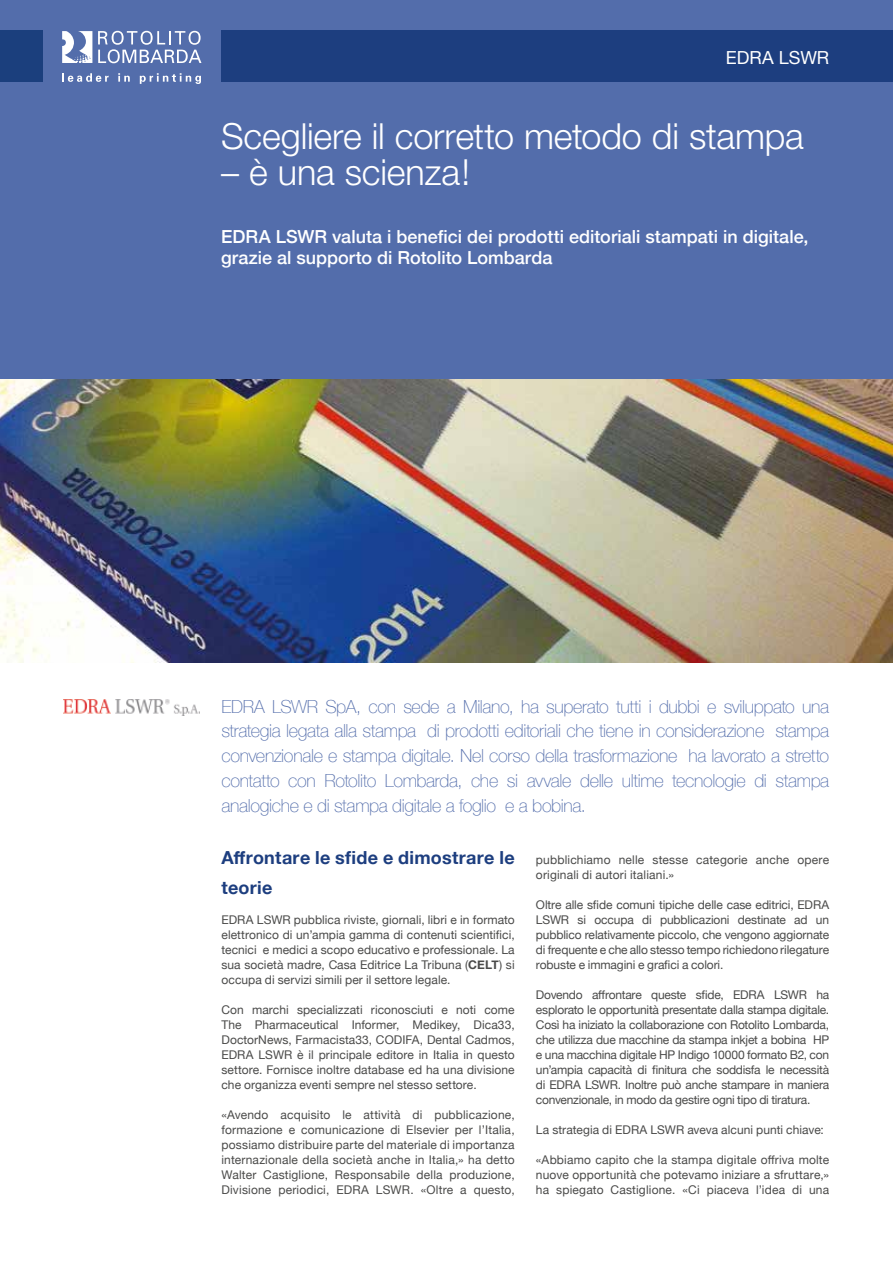
<style>
.page{position:relative;width:893px;height:1263px;background:#fff}
.page>*{position:absolute;margin:0;border:0;box-sizing:border-box;transform-origin:0 0}
.t1{font:300 36px "Helvetica Neue";letter-spacing:-.005em;color:#fff}
.t2{font:100 18px/24.8px "Helvetica Neue";letter-spacing:-.02em;color:#536dab;text-align:justify}
.t3{font:500 18px/21.6px "Helvetica Neue";color:#fff}
.t4{font:700 18px/30px "Helvetica Neue";letter-spacing:.015em;color:#1d3e7f}
.t5{font:18px "Helvetica Neue";letter-spacing:-.005em;color:#fff}
.t6{font:12px/15px "Helvetica Neue";letter-spacing:.005em;color:#4a4a49;text-align:justify}
.s1{font-weight:700}
</style>
<div class="page">
<div style="left:0;top:0;width:893px;height:379px;background:#536dab"></div>
<img style="left:0;top:379px;width:893px;height:283px">
<div style="left:221px;top:31px;width:672px;height:51px;background:#1d3e7f"></div>
<div style="left:0;top:31px;width:43px;height:51px;background:#1b3f7d"></div>
<img style="left:64px;top:700px;width:136px;height:15px">
<svg style="left:98px;top:31px;width:103px;height:32px"></svg>
<svg style="left:62px;top:73px;width:47px;height:9px"></svg>
<svg style="left:118px;top:73px;width:12px;height:9px"></svg>
<svg style="left:140px;top:73px;width:61px;height:11px"></svg>
<svg style="left:62px;top:31px;width:30px;height:32px"></svg>
<h2 class="t5" style="left:726px;top:44px;width:105px">EDRA LSWR</h2>
<h1 class="t1" style="left:221px;top:114px;width:584px">Scegliere il corretto metodo di stampa</h1>
<h1 class="t1" style="left:221px;top:150px;width:251px">– è una scienza!</h1>
<h2 class="t3" style="left:221px;top:225px;width:589px">EDRA LSWR valuta i benefici dei prodotti editoriali stampati in digitale, grazie al supporto di Rotolito Lombarda</h2>
<p class="t2" style="left:221px;top:693px;width:609px">EDRA LSWR SpA, con sede a Milano, ha superato tutti i dubbi e sviluppato una strategia legata alla stampa di prodotti editoriali che tiene in considerazione stampa convenzionale e stampa digitale. Nel corso della trasformazione ha lavorato a stretto contatto con Rotolito Lombarda, che si avvale delle ultime tecnologie di stampa analogiche e di stampa digitale a foglio e a bobina.</p>
<h2 class="t4" style="left:221px;top:843px;width:295px">Affrontare le sfide e dimostrare le teorie</h2>
<p class="t6" style="left:221px;top:913px;width:295px">EDRA LSWR pubblica riviste, giornali, libri e in formato elettronico di un’ampia gamma di contenuti scientifici, tecnici e medici a scopo educativo e professionale. La sua società madre, Casa Editrice La Tribuna (<span class="s1">CELT</span>) si occupa di servizi simili per il settore legale.</p>
<p class="t6" style="left:221px;top:1003px;width:295px">Con marchi specializzati riconosciuti e noti come The Pharmaceutical Informer, Medikey, Dica33, DoctorNews, Farmacista33, CODIFA, Dental Cadmos, EDRA LSWR è il principale editore in Italia in questo settore. Fornisce inoltre database ed ha una divisione che organizza eventi sempre nel stesso settore.</p>
<p class="t6" style="left:221px;top:1108px;width:295px">«Avendo acquisito le attività di pubblicazione, formazione e comunicazione di Elsevier per l’Italia, possiamo distribuire parte del materiale di importanza internazionale della società anche in Italia,» ha detto Walter Castiglione, Responsabile della produzione, Divisione periodici, EDRA LSWR. «Oltre a questo,</p>
<p class="t6" style="left:536px;top:853px;width:295px">pubblichiamo nelle stesse categorie anche opere originali di autori italiani.»</p>
<p class="t6" style="left:536px;top:898px;width:295px">Oltre alle sfide comuni tipiche delle case editrici, EDRA LSWR si occupa di pubblicazioni destinate ad un pubblico relativamente piccolo, che vengono aggiornate di frequente e che allo stesso tempo richiedono rilegature robuste e immagini e grafici a colori.</p>
<p class="t6" style="left:536px;top:988px;width:295px">Dovendo affrontare queste sfide, EDRA LSWR ha esplorato le opportunità presentate dalla stampa digitale.<br>Così ha iniziato la collaborazione con Rotolito Lombarda, che utilizza due macchine da stampa inkjet a bobina HP e una macchina digitale HP Indigo 10000 formato B2, con un’ampia capacità di finitura che soddisfa le necessità di EDRA LSWR. Inoltre può anche stampare in maniera convenzionale, in modo da gestire ogni tipo di tiratura.</p>
<p class="t6" style="left:536px;top:1123px;width:289px">La strategia di EDRA LSWR aveva alcuni punti chiave:</p>
<p class="t6" style="left:536px;top:1153px;width:295px">«Abbiamo capito che la stampa digitale offriva molte nuove opportunità che potevamo iniziare a sfruttare,» ha spiegato Castiglione. «Ci piaceva l’idea di una</p>
</div>
